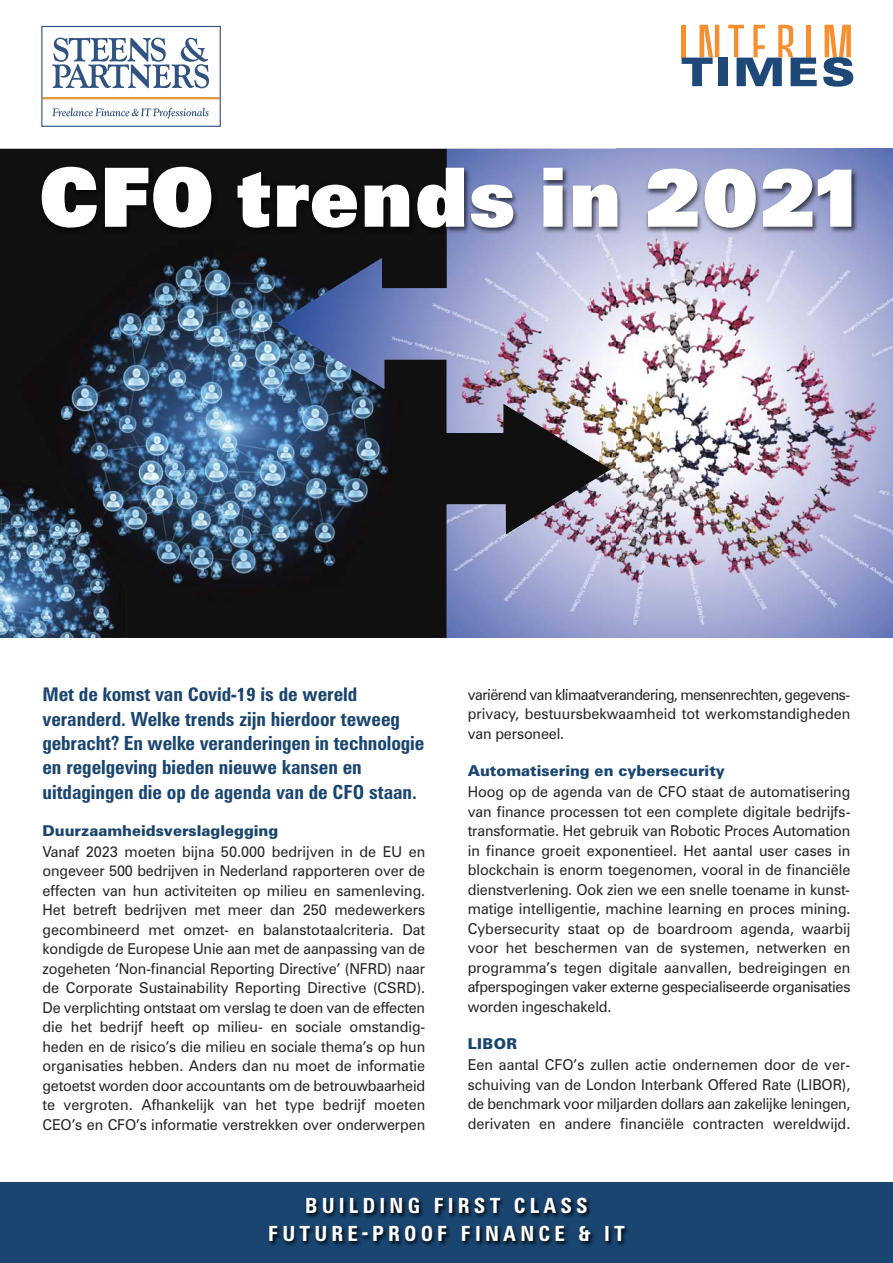
<style>
.page{position:relative;width:893px;height:1263px;background:#fff}
.page>*{position:absolute;margin:0;border:0;box-sizing:border-box;transform-origin:0 0}
.t1{font:900 81.9px "Zurich BT";color:#fff}
.t2{font:700 condensed 21px/27.8px "Zurich BT";letter-spacing:.2em;color:#fff;text-align:center}
.t3{font:700 condensed 19.5px/24.3px "Zurich BT";color:#1a4570}
.t4{font:15px/19.5px "Zurich BT";letter-spacing:-.01em;color:#272627;text-align:justify}
.t5{font:900 15px "Zurich BT";color:#1a4570}
</style>
<div class="page">
<img style="left:0;top:1183px;width:893px;height:80px">
<svg style="left:681px;top:25px;width:38px;height:61px"></svg>
<div style="left:718px;top:58px;width:10px;height:28px;background:#1d4878"></div>
<svg style="left:728px;top:25px;width:89px;height:61px"></svg>
<svg style="left:823px;top:25px;width:30px;height:62px"></svg>
<img style="left:0;top:148px;width:893px;height:543px">
<img style="left:44px;top:687px;width:138px;height:4px">
<img style="left:487px;top:689px;width:88px;height:2px">
<svg style="left:52px;top:38px;width:157px;height:50px"></svg>
<hr style="left:42px;top:97px;width:178px;height:2px;background:#e1983f">
<div style="left:41px;top:26px;width:180px;height:101px;border:1px solid #315382"></div>
<svg style="left:52px;top:108px;width:157px;height:10px"></svg>
<h1 class="t1" style="left:39px;top:167px;width:826px">CFO trends in 2021</h1>
<h3 class="t3" style="left:43px;top:684px;width:383px">Met de komst van Covid-19 is de wereld veranderd. Welke trends zijn hierdoor teweeg gebracht? En welke veranderingen in technologie en regelgeving bieden nieuwe kansen en uitdagingen die op de agenda van de CFO staan.</h3>
<p class="t5" style="left:43px;top:825px;width:237px">Duurzaamheidsverslaglegging</p>
<p class="t4" style="left:43px;top:843px;width:384px">Vanaf 2023 moeten bijna 50.000 bedrijven in de EU en ongeveer 500 bedrijven in Nederland rapporteren over de effecten van hun activiteiten op milieu en samenleving.<br>Het betreft bedrijven met meer dan 250 medewerkers gecombineerd met omzet- en balanstotaalcriteria. Dat kondigde de Europese Unie aan met de aanpassing van de zogeheten ‘Non-financial Reporting Directive’ (NFRD) naar de Corporate Sustainability Reporting Directive (CSRD).<br>De verplichting ontstaat om verslag te doen van de effecten die het bedrijf heeft op milieu- en sociale omstandig&shy;heden en de risico’s die milieu en sociale thema’s op hun organisaties hebben. Anders dan nu moet de informatie getoetst worden door accountants om de betrouwbaarheid te vergroten. Afhankelijk van het type bedrijf moeten CEO’s en CFO’s informatie verstrekken over onderwerpen</p>
<p class="t4" style="left:468px;top:686px;width:384px">variërend van klimaatverandering, mensenrechten, gegevens&shy;privacy, bestuursbekwaamheid tot werkomstandigheden van personeel.</p>
<p class="t5" style="left:468px;top:765px;width:259px">Automatisering en cybersecurity</p>
<p class="t4" style="left:468px;top:784px;width:384px">Hoog op de agenda van de CFO staat de automatisering van finance processen tot een complete digitale bedrijfs&shy;transformatie. Het gebruik van Robotic Proces Automation in finance groeit exponentieel. Het aantal user cases in blockchain is enorm toegenomen, vooral in de financiële dienstverlening. Ook zien we een snelle toename in kunst&shy;matige intelligentie, machine learning en proces mining.<br>Cybersecurity staat op de boardroom agenda, waarbij voor het beschermen van de systemen, netwerken en programma’s tegen digitale aanvallen, bedreigingen en afperspogingen vaker externe gespecialiseerde organisaties worden ingeschakeld.</p>
<p class="t5" style="left:468px;top:1038px;width:51px">LIBOR</p>
<p class="t4" style="left:468px;top:1057px;width:384px">Een aantal CFO’s zullen actie ondernemen door de ver&shy;schuiving van de London Interbank Offered Rate (LIBOR), de benchmark voor miljarden dollars aan zakelijke leningen, derivaten en andere financiële contracten wereldwijd.</p>
<h2 class="t2" style="left:268px;top:1193px;width:358px">BUILDING FIRST CLASS<br>FUTURE-PROOF FINANCE &amp; IT</h2>
</div>
